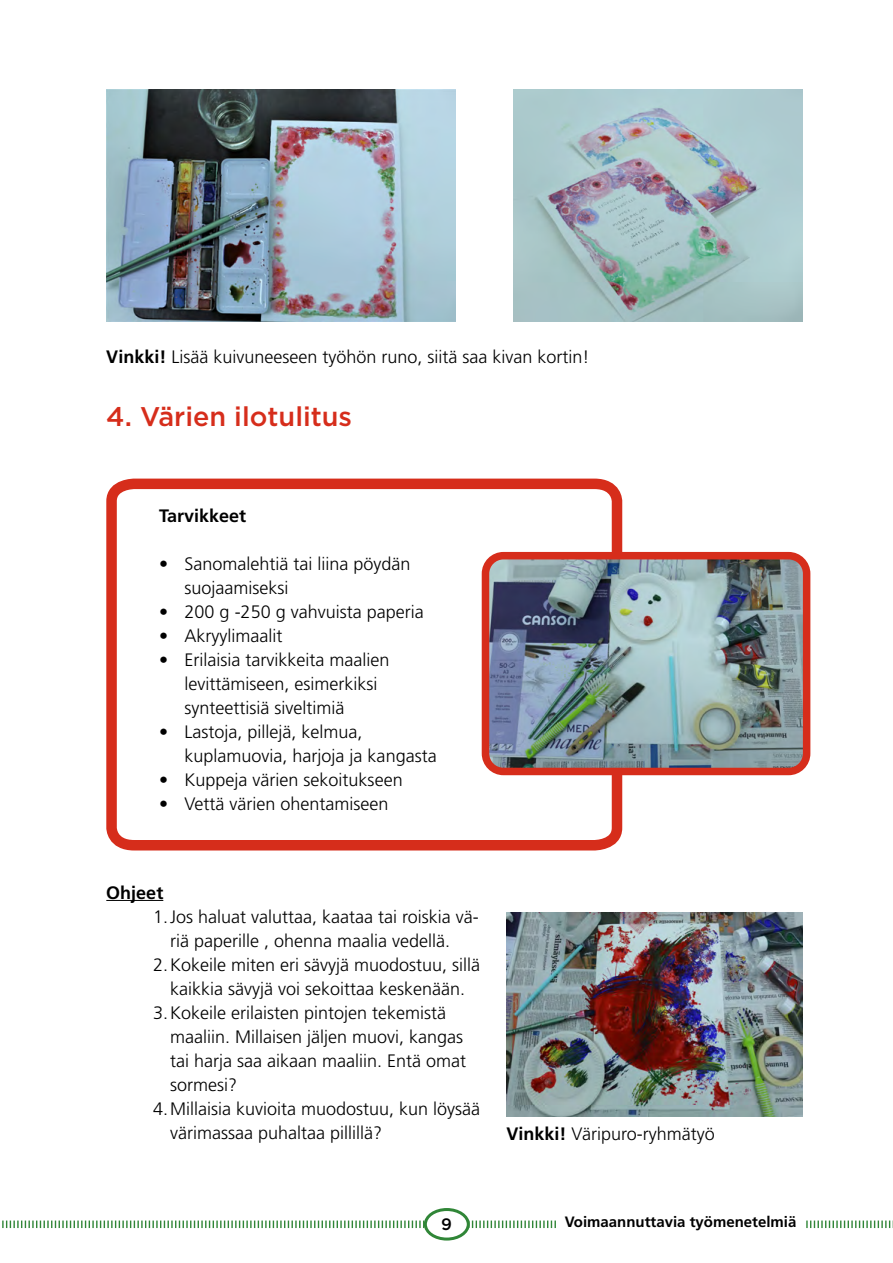
<style>
.page{position:relative;width:893px;height:1263px;background:#fff}
.page>*{position:absolute;margin:0;border:0;box-sizing:border-box;transform-origin:0 0}
.VÄLIOTSIKKO_2{font:500 27px "Gotham";color:#d62d1b}
.sisennetty_numerot{font:300 18px/24px "Frutiger LT Std";color:#000}
.laatikon_sisennys{font:300 18px/24px "Frutiger LT Std";color:#000}
.leipäteksti{font:300 18px "Frutiger LT Std";color:#000}
.OTSIKKO_3{font:700 18px "Frutiger LT Std";color:#000}
.t1{font:500 16.5px "Gotham";color:#000}
.t2{font:700 15px "Frutiger LT Std";color:#000}
.s1{font-weight:700}
</style>
<div class="page">
<svg style="left:2px;top:1219px;width:891px;height:10px"></svg>
<div style="left:425px;top:1209px;width:43px;height:30px;background:#fff;border-radius:50%"></div>
<div style="left:424px;top:1208px;width:46px;height:32px;border:3px solid #308637;border-radius:50%"></div>
<div style="left:558px;top:1208px;width:247px;height:32px;background:#fff"></div>
<svg style="left:106px;top:478px;width:521px;height:373px"></svg>
<img style="left:106px;top:89px;width:349px;height:233px">
<img style="left:513px;top:89px;width:290px;height:232px">
<img style="left:485px;top:556px;width:316px;height:215px">
<div style="left:482px;top:552px;width:328px;height:223px;border:8px solid #d62d1b;border-radius:18px"></div>
<hr style="left:106px;top:900px;width:57px;height:1px;background:#000">
<img style="left:506px;top:912px;width:296px;height:204px">
<p class="leipäteksti" style="left:106px;top:346px;width:485px"><span class="s1">Vinkki!</span> Lisää kuivuneeseen työhön runo, siitä saa kivan kortin!</p>
<h2 class="VÄLIOTSIKKO_2" style="left:106px;top:399px;width:247px">4. Värien ilotulitus</h2>
<h3 class="OTSIKKO_3" style="left:159px;top:505px;width:89px">Tarvikkeet</h3>
<p class="laatikon_sisennys" style="left:185px;top:552px;width:228px;text-indent:-26px">• Sanomalehtiä tai liina pöydän suojaamiseksi</p>
<p class="laatikon_sisennys" style="left:159px;top:600px;width:266px">• 200 g -250 g vahvuista paperia</p>
<p class="laatikon_sisennys" style="left:159px;top:624px;width:125px">• Akryylimaalit</p>
<p class="laatikon_sisennys" style="left:185px;top:648px;width:206px;text-indent:-26px">• Erilaisia tarvikkeita maalien levittämiseen, esimerkiksi synteettisiä siveltimiä</p>
<p class="laatikon_sisennys" style="left:185px;top:720px;width:254px;text-indent:-26px">• Lastoja, pillejä, kelmua, kuplamuovia, harjoja ja kangasta</p>
<p class="laatikon_sisennys" style="left:159px;top:768px;width:245px">• Kuppeja värien sekoitukseen</p>
<p class="laatikon_sisennys" style="left:159px;top:792px;width:231px">• Vettä värien ohentamiseen</p>
<h3 class="OTSIKKO_3" style="left:106px;top:882px;width:59px">Ohjeet</h3>
<p class="sisennetty_numerot" style="left:170px;top:905px;width:310px;text-indent:-17px">1.Jos haluat valuttaa, kaataa tai roiskia vä&shy;riä paperille , ohenna maalia vedellä.</p>
<p class="sisennetty_numerot" style="left:153px;top:953px;width:329px;text-align:center">2.Kokeile miten eri sävyjä muodostuu, sillä kaikkia sävyjä voi sekoittaa keskenään.</p>
<p class="sisennetty_numerot" style="left:170px;top:1001px;width:298px;text-indent:-17px">3.Kokeile erilaisten pintojen tekemistä maaliin. Millaisen jäljen muovi, kangas tai harja saa aikaan maaliin. Entä omat sormesi?</p>
<p class="sisennetty_numerot" style="left:170px;top:1097px;width:312px;text-indent:-17px">4.Millaisia kuvioita muodostuu, kun löysää värimassaa puhaltaa pillillä?</p>
<p class="leipäteksti" style="left:506px;top:1124px;width:210px"><span class="s1">Vinkki!</span> Väripuro-ryhmätyö</p>
<p class="t1" style="left:441px;top:1213px;width:12px">9</p>
<p class="t2" style="left:565px;top:1213px;width:233px">Voimaannuttavia työmenetelmiä</p>
</div>
